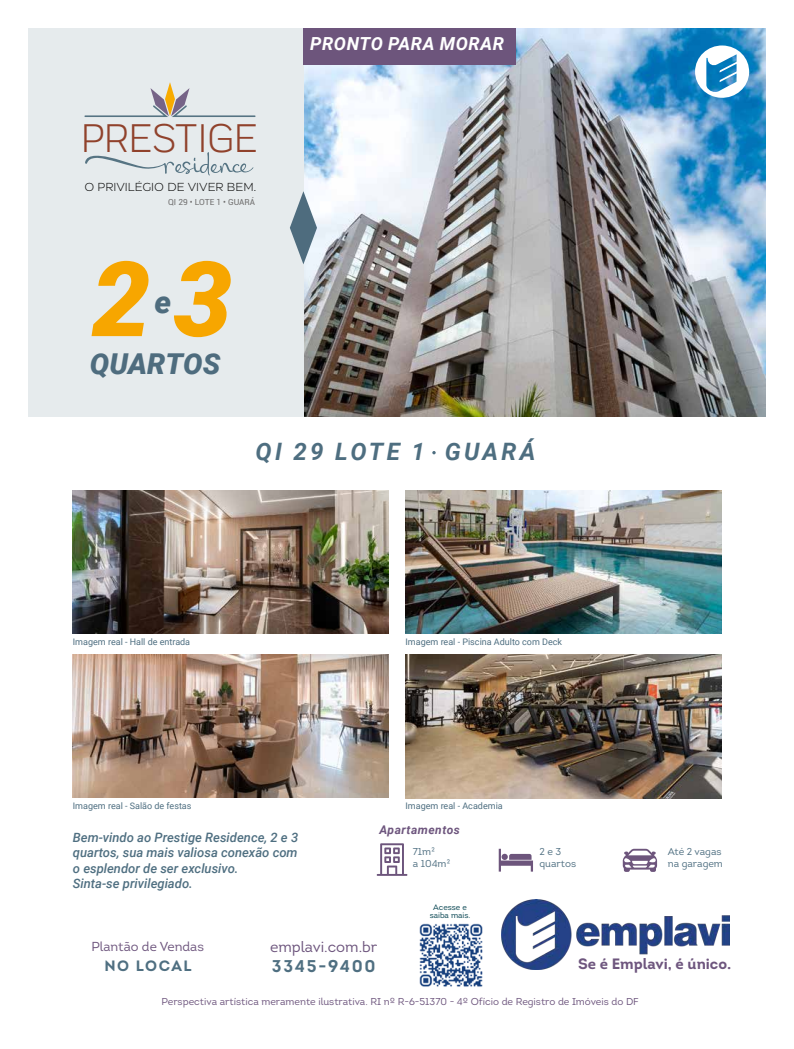
<style>
.page{position:relative;width:794px;height:1049px;background:#fff}
.page>*{position:absolute;margin:0;border:0;box-sizing:border-box;transform-origin:0 0}
.t1{font:italic 900 104.3px "Roboto";color:#f7a600}
.t2{font:41.8px "Praktika";color:#90422c}
.t3{font:italic 900 31.3px "Roboto";color:#4e6c7e}
.t4{font:italic 900 28.8px "Roboto";color:#4e6c7e}
.t5{font:italic 700 24px "Roboto";letter-spacing:.135em;color:#4e6e80}
.t6{font:italic 700 18px "Roboto";letter-spacing:.035em;color:#fff}
.t7{font:700 17px "Intro";letter-spacing:.1em;color:#4f6f81}
.t8{font:700 15px "Intro";color:#6e567e}
.t9{font:15px "Intro";color:#6e567e}
.t10{font:700 15px "Intro";letter-spacing:.1em;color:#4f6f81}
.t11{font:italic 500 13px/15.6px "Roboto";color:#4f6f81}
.t12{font:13px "Intro";color:#6e567e}
.t13{font:italic 700 12px "Roboto";letter-spacing:.04em;color:#6e567e}
.t14{font:300 11.6px "Eastman Trial";color:#000}
.t15{font:10px "Intro";color:#6e567e}
.t16{font:10px/12px "Intro";color:#4f6f81}
.t17{font:9px "Roboto";color:#4f6f81}
.t18{font:8.3px "Roboto";color:#706f6f}
.t19{font:8px/8px "Intro";color:#00404d;text-align:center}
</style>
<div class="page">
<img style="left:303px;top:28px;width:462px;height:389px">
<div style="left:28px;top:28px;width:275px;height:389px;background:#e6ebed"></div>
<img style="left:73px;top:490px;width:315px;height:144px">
<img style="left:73px;top:655px;width:315px;height:142px">
<img style="left:405px;top:490px;width:316px;height:144px">
<img style="left:405px;top:655px;width:316px;height:143px">
<img style="left:501px;top:899px;width:228px;height:70px">
<div style="left:303px;top:28px;width:213px;height:36px;background:#6d557c"></div>
<img style="left:419px;top:923px;width:64px;height:64px">
<svg style="left:623px;top:849px;width:34px;height:23px"></svg>
<svg style="left:499px;top:849px;width:34px;height:22px"></svg>
<div style="left:501px;top:854px;width:7px;height:6px;background:#6d557c;border-radius:50%"></div>
<svg style="left:695px;top:45px;width:54px;height:53px"></svg>
<svg style="left:377px;top:843px;width:30px;height:33px"></svg>
<svg style="left:290px;top:191px;width:27px;height:73px"></svg>
<svg style="left:432px;top:451px;width:4px;height:3px"></svg>
<svg style="left:85px;top:152px;width:168px;height:23px"></svg>
<svg style="left:84px;top:82px;width:171px;height:35px"></svg>
<h2 class="t2" style="left:81px;top:108px;width:179px">PRESTIGE</h2>
<p class="t14" style="left:84px;top:179px;width:173px">O PRIVILÉGIO DE VIVER BEM.</p>
<p class="t18" style="left:168px;top:196px;width:88px">QI 29 • LOTE 1 • GUARÁ</p>
<h1 class="t1" style="left:92px;top:226px;width:142px">23</h1>
<h3 class="t4" style="left:90px;top:344px;width:132px">QUARTOS</h3>
<h3 class="t3" style="left:154px;top:280px;width:18px">e</h3>
<h3 class="t6" style="left:310px;top:31px;width:195px">PRONTO PARA MORAR</h3>
<h3 class="t5" style="left:255px;top:434px;width:281px">QI 29 LOTE 1 GUARÁ</h3>
<p class="t17" style="left:73px;top:635px;width:119px">Imagem real - Hall de entrada</p>
<p class="t17" style="left:405px;top:635px;width:158px">Imagem real - Piscina Adulto com Deck</p>
<p class="t17" style="left:73px;top:799px;width:120px">Imagem real - Salão de festas</p>
<p class="t11" style="left:73px;top:829px;width:227px">Bem-vindo ao Prestige Residence, 2 e 3 quartos, sua mais valiosa conexão com o esplendor de ser exclusivo.<br>Sinta-se privilegiado.</p>
<p class="t17" style="left:405px;top:799px;width:99px">Imagem real - Academia</p>
<p class="t16" style="left:413px;top:845px;width:39px">71m²<br>a 104m²</p>
<p class="t16" style="left:539px;top:845px;width:38px">2 e 3 quartos</p>
<p class="t16" style="left:667px;top:845px;width:57px">Até 2 vagas na garagem</p>
<p class="t13" style="left:379px;top:821px;width:82px">Apartamentos</p>
<p class="t19" style="left:430px;top:903px;width:42px">Acesse e saiba mais.</p>
<p class="t12" style="left:91px;top:938px;width:114px">Plantão de Vendas</p>
<p class="t10" style="left:104px;top:956px;width:89px">NO LOCAL</p>
<p class="t9" style="left:270px;top:937px;width:109px">emplavi.com.br</p>
<h3 class="t7" style="left:272px;top:955px;width:105px">3345-9400</h3>
<p class="t8" style="left:578px;top:954px;width:155px">Se é Emplavi, é único.</p>
<p class="t15" style="left:161px;top:996px;width:479px">Perspectiva artística meramente ilustrativa. RI nº R-6-51370 - 4º Ofício de Registro de Imóveis do DF</p>
</div>
